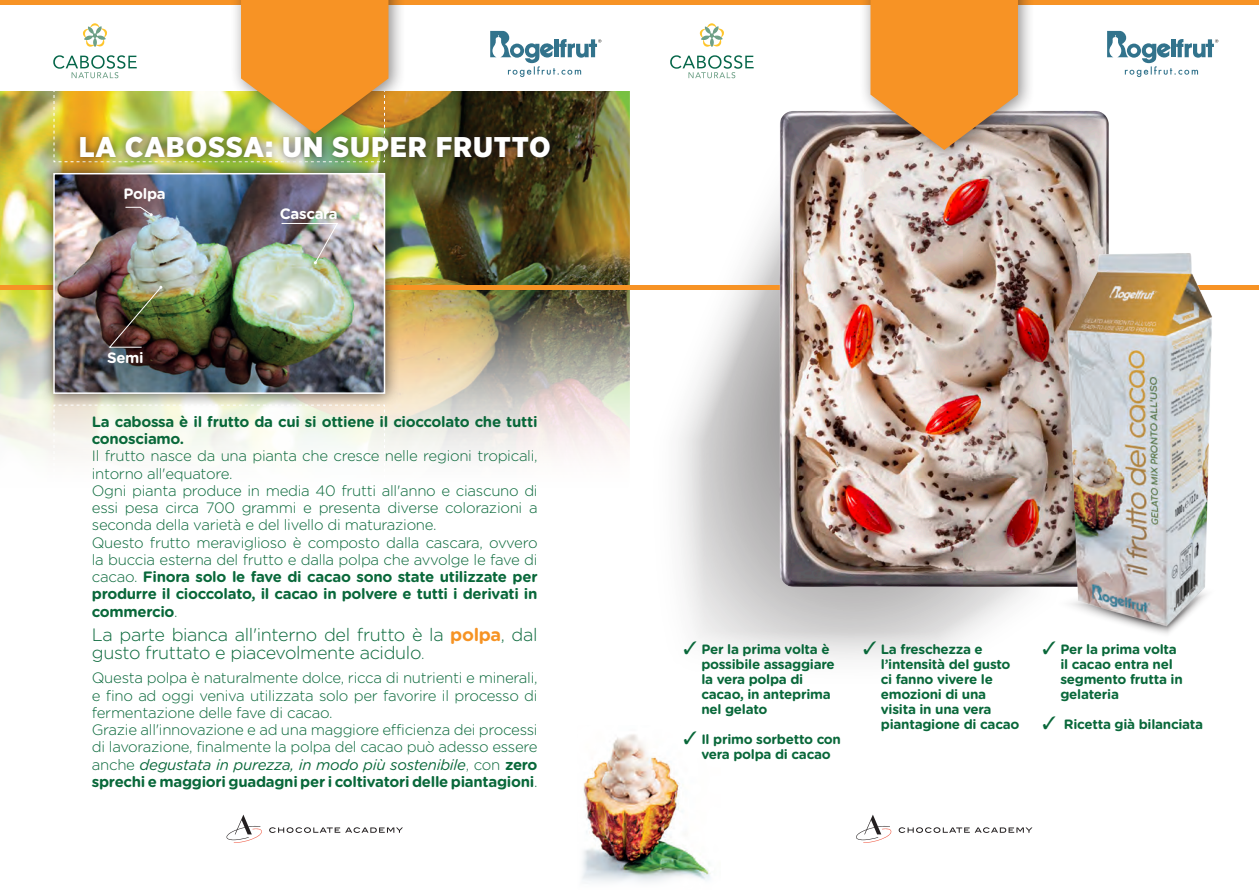
<style>
.page{position:relative;width:1259px;height:893px;background:#fff}
.page>*{position:absolute;margin:0;border:0;box-sizing:border-box;transform-origin:0 0}
.ParaStyle01-Interlin{font:900 28.5px "Gotham Narrow";letter-spacing:.03em;color:#fff;scale:1.06 1}
.ParaStyle02-Interlin{font:300 18px/17.2px "Gotham Rounded";letter-spacing:-.02em;color:#09683a}
.ParaStyle02-Interlin-2{font:300 15px/17.2px "Gotham Rounded";letter-spacing:-.02em;color:#09683a;text-align:justify}
.ParaStyle02-Interlin-3{font:700 15px/17.2px "Gotham Rounded";letter-spacing:-.02em;color:#09683a}
.ParaStyle02-Interlin-4{font:700 15px "Gotham Rounded";letter-spacing:-.02em;color:#fff}
.ParaStyle02-Interlin-5{font:700 13.5px/15px "Gotham Rounded";letter-spacing:-.02em;color:#09683a}
.s1{font-weight:700}
.s2{font-weight:700;color:#f69323}
.s3{font-size:15px}
.s4{font-weight:400;font-style:italic}
</style>
<div class="page">
<svg style="left:630px;top:181px;width:400px;height:479px"></svg>
<img style="left:582px;top:734px;width:129px;height:148px">
<img style="left:0;top:91px;width:629px;height:366px">
<hr style="left:0;top:286px;width:1259px;height:4px;background:#f79325">
<div style="left:39px;top:159px;width:360px;height:249px;background:#231f20;opacity:.75"></div>
<img style="left:56px;top:176px;width:326px;height:215px">
<div style="left:53px;top:173px;width:332px;height:221px;border:2px solid #fff"></div>
<svg style="left:125px;top:207px;width:28px;height:9px"></svg>
<img style="left:108px;top:286px;width:54px;height:62px">
<img style="left:281px;top:223px;width:57px;height:41px">
<svg style="left:53px;top:404px;width:332px;height:53px"></svg>
<svg style="left:490px;top:31px;width:111px;height:46px"></svg>
<div style="left:0;top:0;width:1259px;height:5px;background:#f79325"></div>
<img style="left:780px;top:111px;width:328px;height:476px">
<svg style="left:1107px;top:31px;width:111px;height:46px"></svg>
<svg style="left:699px;top:23px;width:25px;height:24px"></svg>
<svg style="left:670px;top:55px;width:83px;height:23px"></svg>
<div style="left:859px;top:0;width:176px;height:166px;background:#231f20;opacity:.5"></div>
<svg style="left:870px;top:0;width:148px;height:150px;background:#e7943a"></svg>
<div style="left:230px;top:0;width:176px;height:150px;background:#231f20;opacity:.5"></div>
<svg style="left:53px;top:0;width:335px;height:162px"></svg>
<svg style="left:856px;top:815px;width:35px;height:28px"></svg>
<svg style="left:898px;top:827px;width:134px;height:6px"></svg>
<svg style="left:226px;top:815px;width:36px;height:28px"></svg>
<svg style="left:269px;top:827px;width:134px;height:6px"></svg>
<img style="left:1052px;top:240px;width:183px;height:394px">
<div style="left:71px;top:128px;width:487px;height:38px;background:#231f20;opacity:.75"></div>
<p class="ParaStyle01-Interlin" style="left:79px;top:128px;width:447px">LA CABOSSA: UN SUPER FRUTTO</p>
<p class="ParaStyle02-Interlin-4" style="left:123px;top:183px;width:44px">Polpa</p>
<p class="ParaStyle02-Interlin-4" style="left:107px;top:346px;width:38px">Semi</p>
<p class="ParaStyle02-Interlin-4" style="left:280px;top:203px;width:59px">Cascara</p>
<p class="ParaStyle02-Interlin-3" style="left:92px;top:412px;width:447px">La cabossa è il frutto da cui si ottiene il cioccolato che tutti conosciamo.</p>
<p class="ParaStyle02-Interlin-2" style="left:92px;top:447px;width:447px">Il frutto nasce da una pianta che cresce nelle regioni tropicali, intorno all'equatore.</p>
<p class="ParaStyle02-Interlin-2" style="left:92px;top:481px;width:447px">Ogni pianta produce in media 40 frutti all'anno e ciascuno di essi pesa circa 700 grammi e presenta diverse colorazioni a seconda della varietà e del livello di maturazione.</p>
<p class="ParaStyle02-Interlin-2" style="left:92px;top:533px;width:447px">Questo frutto meraviglioso è composto dalla cascara, ovvero la buccia esterna del frutto e dalla polpa che avvolge le fave di cacao. <span class="s1">Finora solo le fave di cacao sono state utilizzate per produrre il cioccolato, il cacao in polvere e tutti i derivati in commercio</span>.</p>
<p class="ParaStyle02-Interlin" style="left:92px;top:625px;width:447px">La parte bianca all'interno del frutto è la <span class="s2">polpa</span>, dal gusto fruttato e piacevolmente acidulo<span class="s3">.</span></p>
<p class="ParaStyle02-Interlin-2" style="left:92px;top:669px;width:447px">Questa polpa è naturalmente dolce, ricca di nutrienti e minerali, e fino ad oggi veniva utilizzata solo per favorire il processo di fermentazione delle fave di cacao.</p>
<p class="ParaStyle02-Interlin-2" style="left:92px;top:720px;width:447px">Grazie all'innovazione e ad una maggiore efficienza dei processi di lavorazione, finalmente la polpa del cacao può adesso essere anche <span class="s4">degustata in purezza, in modo più sostenibile</span>, con <span class="s1">zero sprechi e maggiori guadagni per i coltivatori delle piantagioni</span>.</p>
<p class="ParaStyle02-Interlin-5" style="left:701px;top:641px;width:135px;text-indent:-18px">✓ Per la prima volta è possibile assaggiare la vera polpa di cacao, in anteprima nel gelato</p>
<p class="ParaStyle02-Interlin-5" style="left:683px;top:731px;width:159px;text-align:center">✓ Il primo sorbetto con vera polpa di cacao</p>
<p class="ParaStyle02-Interlin-5" style="left:881px;top:641px;width:140px;text-indent:-18px">✓ La freschezza e l’intensità del gusto ci fanno vivere le emozioni di una visita in una vera piantagione di cacao</p>
<p class="ParaStyle02-Interlin-5" style="left:1060px;top:641px;width:124px;text-indent:-18px">✓ Per la prima volta il cacao entra nel segmento frutta in gelateria</p>
<p class="ParaStyle02-Interlin-5" style="left:1042px;top:716px;width:162px">✓ Ricetta già bilanciata</p>
</div>
